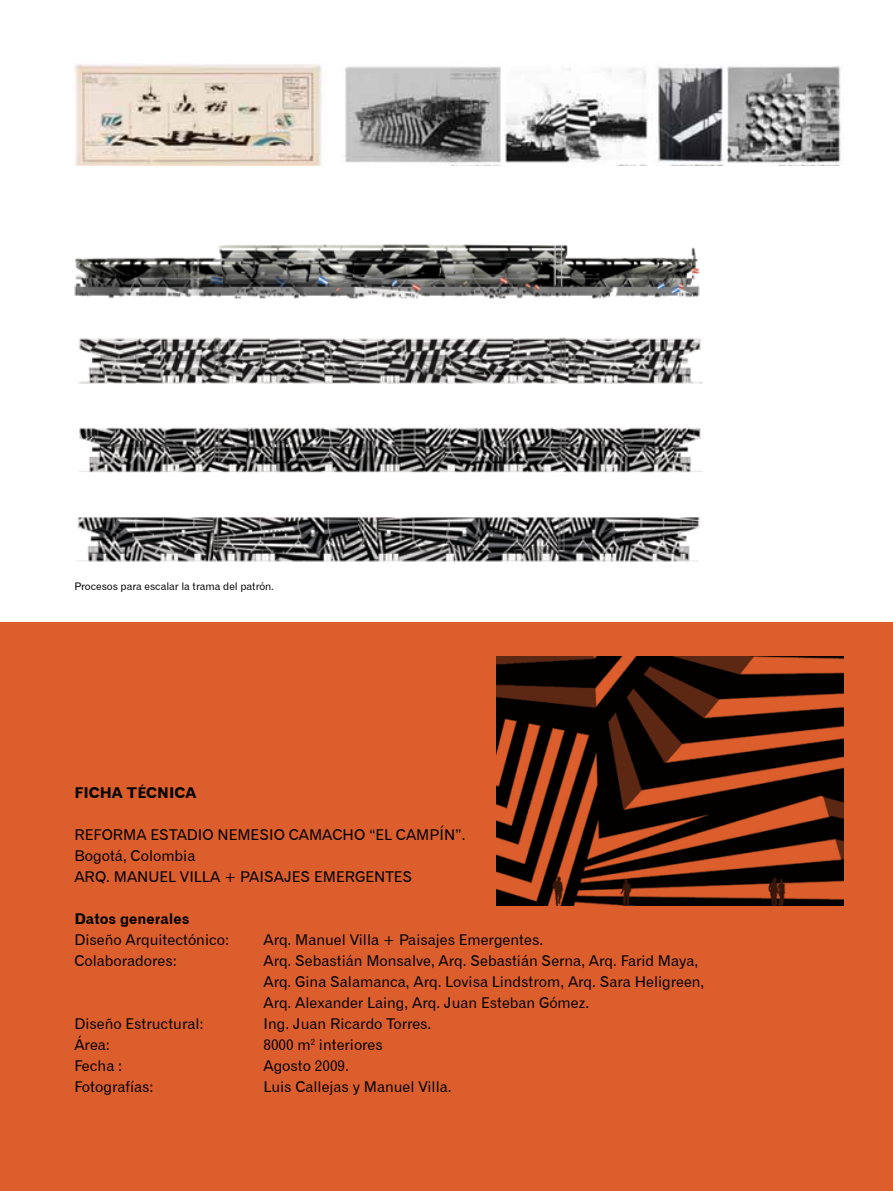
<style>
.page{position:relative;width:893px;height:1191px;background:#fff}
.page>*{position:absolute;margin:0;border:0;box-sizing:border-box;transform-origin:0 0}
.t1{font:14.88px/21px "Gothic 720 BT Roman B";color:#000}
.t2{font:14.88px "Gothic 720 BT Bold B";color:#000}
.t3{font:10.5px "Gothic 720 BT Roman B";color:#000}
.s1{font-family:"Gothic 720 BT Bold B"}
</style>
<div class="page">
<div style="left:0;top:622px;width:893px;height:569px;background:#db5e2c"></div>
<img style="left:496px;top:656px;width:347px;height:249px">
<img style="left:74px;top:244px;width:628px;height:318px">
<img style="left:345px;top:66px;width:496px;height:99px">
<img style="left:74px;top:63px;width:248px;height:102px">
<p class="t3" style="left:74px;top:579px;width:201px">Procesos para escalar la trama del patrón.</p>
<p class="t2" style="left:74px;top:784px;width:124px">FICHA TÉCNICA</p>
<p class="t1" style="left:74px;top:824px;width:393px">REFORMA ESTADIO NEMESIO CAMACHO “EL CAMPÍN”.<br>Bogotá, Colombia<br>ARQ. MANUEL VILLA + PAISAJES EMERGENTES</p>
<p class="t1" style="left:74px;top:908px;width:156px"><span class="s1">Datos generales<br></span>Diseño Arquitectónico:</p>
<p class="t1" style="left:263px;top:929px;width:281px">Arq. Manuel Villa + Paisajes Emergentes.</p>
<p class="t1" style="left:74px;top:950px;width:104px">Colaboradores:</p>
<p class="t1" style="left:263px;top:950px;width:442px">Arq. Sebastián Monsalve, Arq. Sebastián Serna, Arq. Farid Maya,<br>Arq. Gina Salamanca, Arq. Lovisa Lindstrom, Arq. Sara Heligreen,<br>Arq. Alexander Laing, Arq. Juan Esteban Gómez.</p>
<p class="t1" style="left:74px;top:1013px;width:131px">Diseño Estructural:</p>
<p class="t1" style="left:263px;top:1013px;width:169px">Ing. Juan Ricardo Torres.</p>
<p class="t1" style="left:74px;top:1034px;width:37px">Área:</p>
<p class="t1" style="left:263px;top:1034px;width:121px">8000 m<sup>2</sup> interiores</p>
<p class="t1" style="left:74px;top:1055px;width:49px">Fecha :</p>
<p class="t1" style="left:263px;top:1055px;width:87px">Agosto 2009.</p>
<p class="t1" style="left:74px;top:1076px;width:81px">Fotografías:</p>
<p class="t1" style="left:263px;top:1076px;width:190px">Luis Callejas y Manuel Villa.</p>
</div>
